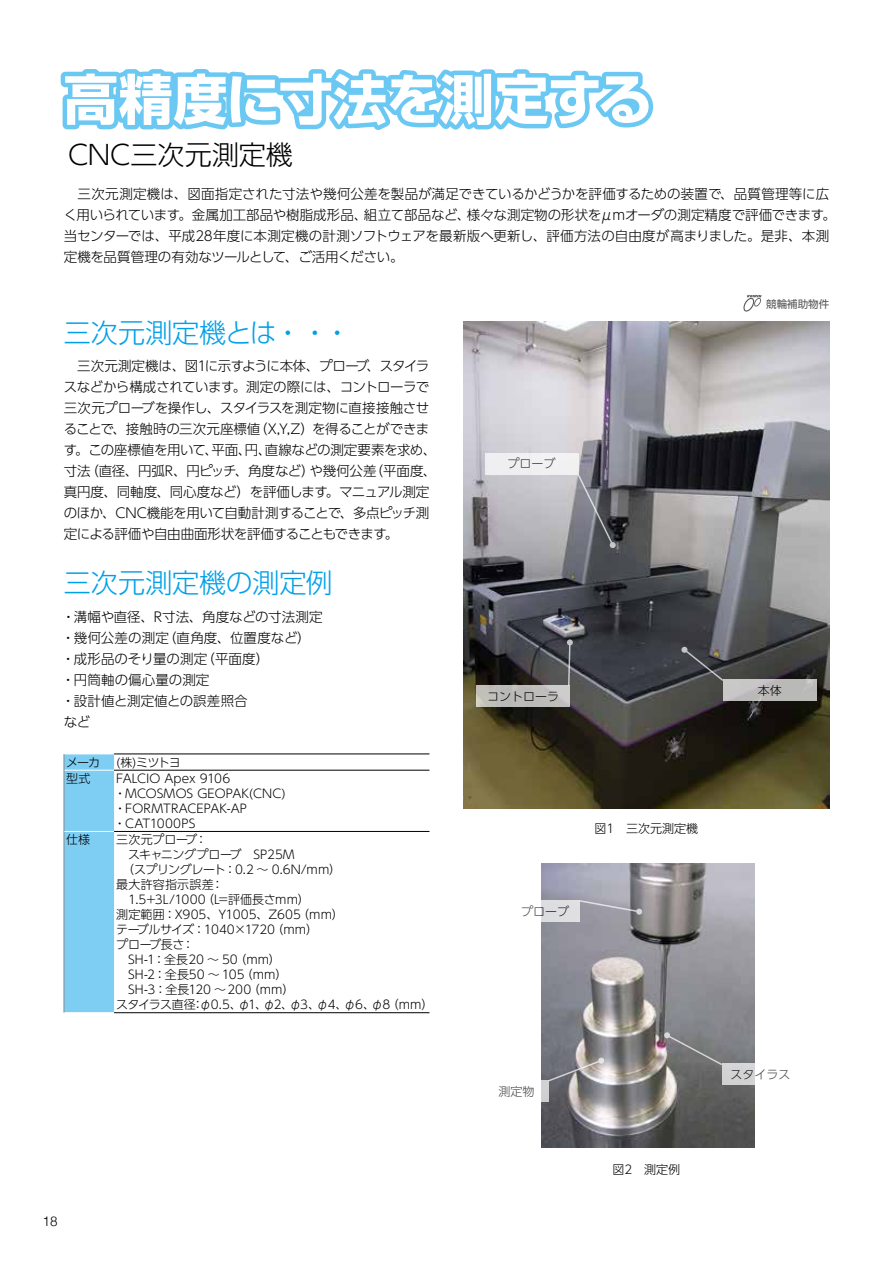
<style>
.page{position:relative;width:893px;height:1263px;background:#fff}
.page>*{position:absolute;margin:0;border:0;box-sizing:border-box;transform-origin:0 0}
.t1{font:700 54px "Shin Go";letter-spacing:-.01em;color:#fff}
.t2{font:300 27px "UD Shin Go Pr 6 N";letter-spacing:-.005em;color:#00a0e9}
.t3{font:300 27px "UD Shin Go Pr 6 N";color:#000}
.t4{font:300 13.5px/21px "UD Shin Go Pr 6 N";letter-spacing:-.01em;color:#000}
.t5{font:300 13.5px "Helvetica";color:#000}
.t6{font:300 12px/15px "UD Shin Go Pr 6 N";color:#000}
.t7{font:10.5px "Shin Go";color:#595757}
</style>
<div class="page">
<svg style="left:60px;top:69px;width:594px;height:61px"></svg>
<div style="left:64px;top:754px;width:50px;height:258px;background:#7ecef4"></div>
<hr style="left:64px;top:770px;width:1px;height:61px;background:#898989">
<hr style="left:64px;top:831px;width:50px;height:1px;background:#fff">
<hr style="left:64px;top:831px;width:1px;height:181px;background:#898989">
<hr style="left:114px;top:754px;width:315px;height:1px;background:#000">
<hr style="left:114px;top:770px;width:315px;height:1px;background:#000">
<hr style="left:114px;top:831px;width:315px;height:1px;background:#000">
<hr style="left:114px;top:1012px;width:315px;height:1px;background:#000">
<img style="left:463px;top:321px;width:366px;height:487px">
<img style="left:541px;top:864px;width:213px;height:283px">
<div style="left:485px;top:453px;width:93px;height:21px;background:#f0f0f2"></div>
<svg style="left:541px;top:901px;width:39px;height:21px"></svg>
<div style="left:485px;top:1081px;width:64px;height:21px;background:#fff"></div>
<svg style="left:476px;top:685px;width:94px;height:22px;background:#bfbebc"></svg>
<div style="left:723px;top:680px;width:93px;height:21px;background:linear-gradient(to right,#c6c5c5,#b6b6b4)"></div>
<svg style="left:722px;top:1064px;width:33px;height:21px"></svg>
<svg style="left:576px;top:473px;width:40px;height:75px;background:#6b6c75"></svg>
<svg style="left:578px;top:899px;width:64px;height:16px"></svg>
<svg style="left:547px;top:1057px;width:57px;height:26px"></svg>
<svg style="left:681px;top:647px;width:44px;height:35px;background:#4c4d51"></svg>
<svg style="left:664px;top:1032px;width:60px;height:34px;background:#7e7f80"></svg>
<svg style="left:567px;top:639px;width:6px;height:48px"></svg>
<svg style="left:743px;top:295px;width:19px;height:17px"></svg>
<h1 class="t1" style="left:64px;top:63px;width:590px">高精度に寸法を測定する</h1>
<h2 class="t3" style="left:68px;top:133px;width:226px">CNC三次元測定機</h2>
<p class="t4" style="left:64px;top:183px;width:774px">　三次元測定機は、図面指定された寸法や幾何公差を製品が満足できているかどうかを評価するための装置で、品質管理等に広く用いられています。金属加工部品や樹脂成形品、組立て部品など、様々な測定物の形状をμmオーダの測定精度で評価できます。当センターでは、平成28年度に本測定機の計測ソフトウェアを最新版へ更新し、評価方法の自由度が高まりました。是非、本測定機を品質管理の有効なツールとして、ご活用ください。</p>
<h2 class="t2" style="left:64px;top:311px;width:288px">三次元測定機とは・・・</h2>
<p class="t4" style="left:64px;top:355px;width:374px">　三次元測定機は、図1に示すように本体、プローブ、スタイラスなどから構成されています。測定の際には、コントローラで三次元プローブを操作し、スタイラスを測定物に直接接触させることで、接触時の三次元座標値（X,Y,Z）を得ることができます。この座標値を用いて、平面、円、直線などの測定要素を求め、寸法（直径、円弧R、円ピッチ、角度など）や幾何公差（平面度、真円度、同軸度、同心度など）を評価します。マニュアル測定のほか、CNC機能を用いて自動計測することで、多点ピッチ測定による評価や自由曲面形状を評価することもできます。</p>
<h2 class="t2" style="left:64px;top:561px;width:270px">三次元測定機の測定例</h2>
<p class="t4" style="left:61px;top:606px;width:263px">・溝幅や直径、R寸法、角度などの寸法測定・幾何公差の測定（直角度、位置度など）・成形品のそり量の測定（平面度）<br>・円筒軸の偏心量の測定<br>・設計値と測定値との誤差照合<br>など</p>
<p class="t6" style="left:66px;top:754px;width:36px">メーカ</p>
<p class="t6" style="left:116px;top:754px;width:66px">(株)ミツトヨ</p>
<p class="t6" style="left:66px;top:770px;width:26px">型式</p>
<p class="t6" style="left:114px;top:770px;width:173px">FALCIO Apex 9106・MCOSMOS GEOPAK(CNC)・FORMTRACEPAK-AP・CAT1000PS</p>
<p class="t6" style="left:66px;top:832px;width:26px">仕様</p>
<p class="t6" style="left:116px;top:832px;width:319px">三次元プローブ：<br>　スキャニングプローブ　SP25M<br>　（スプリングレート：0.2 ～ 0.6N/mm）<br>最大許容指示誤差：<br>　1.5+3L/1000（L=評価長さmm）<br>測定範囲：X905、Y1005、Z605（mm）<br>テーブルサイズ：1040×1720（mm）<br>プローブ長さ：<br>　SH-1：全長20 ～ 50（mm）<br>　SH-2：全長50 ～ 105（mm）<br>　SH-3：全長120 ～ 200（mm）<br>スタイラス直径：φ0.5、φ1、φ2、φ3、φ4、φ6、φ8（mm）</p>
<p class="t5" style="left:43px;top:1209px;width:17px">18</p>
<p class="t6" style="left:507px;top:456px;width:49px">プローブ</p>
<p class="t7" style="left:766px;top:297px;width:64px">競輪補助物件</p>
<p class="t6" style="left:487px;top:688px;width:73px">コントローラ</p>
<p class="t6" style="left:594px;top:821px;width:105px">図1　三次元測定機</p>
<p class="t6" style="left:521px;top:903px;width:49px">プローブ</p>
<p class="t6" style="left:758px;top:682px;width:25px">本体</p>
<p class="t6" style="left:499px;top:1083px;width:37px">測定物</p>
<p class="t6" style="left:612px;top:1161px;width:69px">図2　測定例</p>
<p class="t6" style="left:731px;top:1066px;width:61px">スタイラス</p>
</div>
